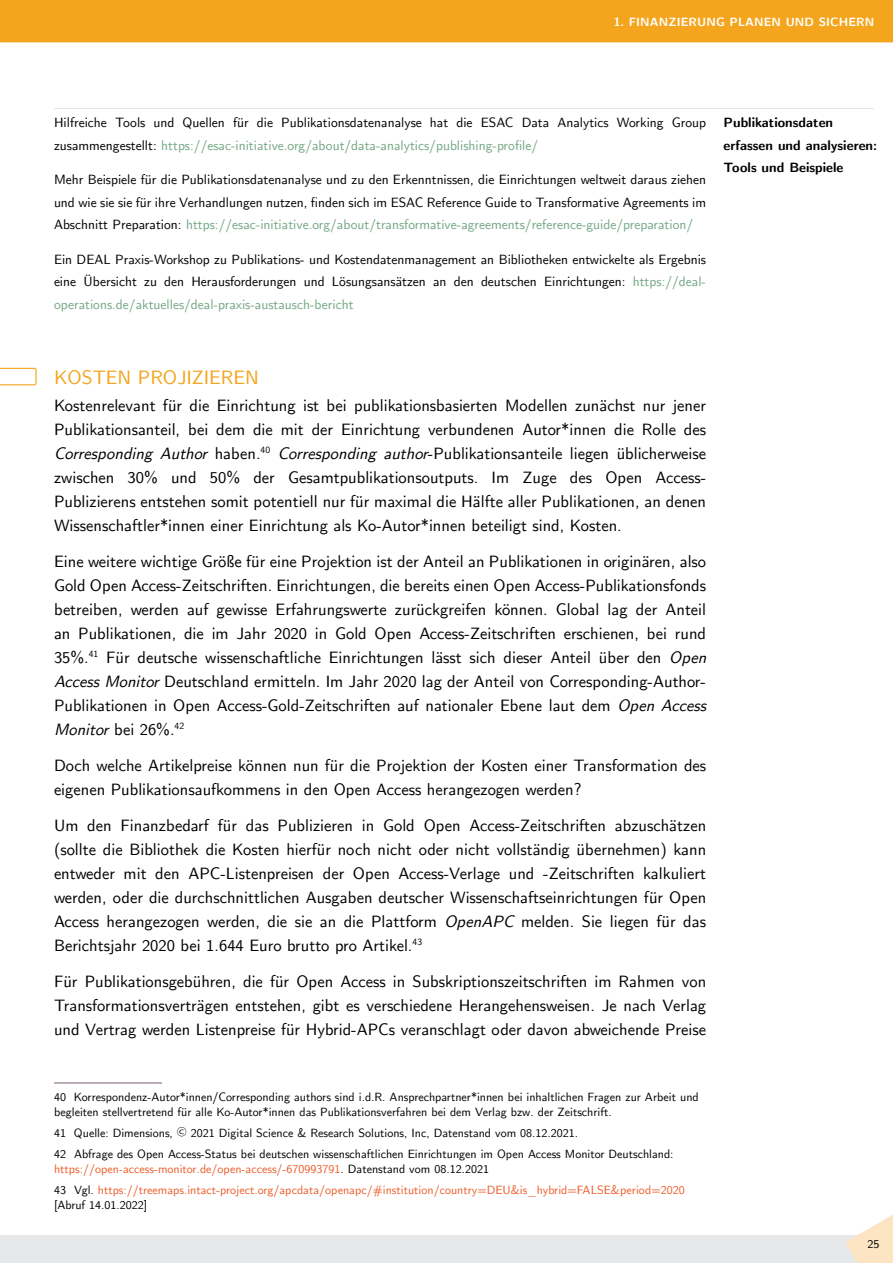
<style>
.page{position:relative;width:893px;height:1263px;background:#fff}
.page>*{position:absolute;margin:0;border:0;box-sizing:border-box;transform-origin:0 0}
.t1{font:19.5px "CMU Sans Serif";color:#f4a51d}
.t2{font:16.5px/24px "CMU Sans Serif";color:#000;text-align:justify}
.t3{font:13.5px/22.5px "CMU Sans Serif";color:#000;text-align:justify}
.t4{font:700 13.5px/22.5px "CMU Sans Serif";color:#000}
.t5{font:12px/15px "CMU Sans Serif";color:#000}
.t6{font:12px/21px "CMU Sans Serif";color:#ed5d2b}
.t7{font:700 12px "CMU Sans Serif";letter-spacing:.01em;color:#fff}
.s1{color:#75a685}
.s2{font-style:italic}
.s3{color:#000}
</style>
<div class="page">
<hr style="left:54px;top:1082px;width:108px;height:1px;background:#7b5775">
<svg style="left:0;top:368px;width:37px;height:17px"></svg>
<hr style="left:54px;top:108px;width:820px;height:1px;background:#e6e7e8">
<div style="left:0;top:0;width:893px;height:42px;background:#f4a51d"></div>
<div style="left:0;top:1236px;width:891px;height:27px;background:#e6e7e8"></div>
<svg style="left:845px;top:1215px;width:48px;height:48px"></svg>
<p class="t7" style="left:614px;top:11px;width:262px">1. FINANZIERUNG PLANEN UND SICHERN</p>
<p class="t3" style="left:54px;top:110px;width:654px">Hilfreiche Tools und Quellen für die Publikationsdatenanalyse hat die ESAC Data Analytics Working Group zusammengestellt: <span class="s1">https://esac-initiative.org/about/data-analytics/publishing-profile/</span></p>
<p class="t3" style="left:54px;top:167px;width:654px">Mehr Beispiele für die Publikationsdatenanalyse und zu den Erkenntnissen, die Einrichtungen weltweit daraus ziehen und wie sie sie für ihre Verhandlungen nutzen, finden sich im ESAC Reference Guide to Transformative Agreements im Abschnitt Preparation: <span class="s1">https://esac-initiative.org/about/transformative-agreements/reference-guide/preparation/</span></p>
<p class="t3" style="left:54px;top:247px;width:654px">Ein DEAL Praxis-Workshop zu Publikations- und Kostendatenmanagement an Bibliotheken entwickelte als Ergebnis eine Übersicht zu den Herausforderungen und Lösungsansätzen an den deutschen Einrichtungen: <span class="s1">https://deal&shy;operations.de/aktuelles/deal-praxis-austausch-bericht</span></p>
<p class="t4" style="left:724px;top:111px;width:155px">Publikationsdaten erfassen und analysieren:<br>Tools und Beispiele</p>
<p class="t1" style="left:54px;top:360px;width:206px">KOSTEN PROJIZIEREN</p>
<p class="t2" style="left:54px;top:392px;width:654px">Kostenrelevant für die Einrichtung ist bei publikationsbasierten Modellen zunächst nur jener Publikationsanteil, bei dem die mit der Einrichtung verbundenen Autor*innen die Rolle des <span class="s2">Corresponding Author</span> haben.<sup>40</sup> <span class="s2">Corresponding author</span>-Publikationsanteile liegen üblicherweise zwischen 30% und 50% der Gesamtpublikationsoutputs. Im Zuge des Open Access-Publizierens entstehen somit potentiell nur für maximal die Hälfte aller Publikationen, an denen Wissenschaftler*innen einer Einrichtung als Ko-Autor*innen beteiligt sind, Kosten.</p>
<p class="t2" style="left:54px;top:548px;width:654px">Eine weitere wichtige Größe für eine Projektion ist der Anteil an Publikationen in originären, also Gold Open Access-Zeitschriften. Einrichtungen, die bereits einen Open Access-Publikationsfonds betreiben, werden auf gewisse Erfahrungswerte zurückgreifen können. Global lag der Anteil an Publikationen, die im Jahr 2020 in Gold Open Access-Zeitschriften erschienen, bei rund 35%.<sup>41</sup> Für deutsche wissenschaftliche Einrichtungen lässt sich dieser Anteil über den <span class="s2">Open Access Monitor</span> Deutschland ermitteln. Im Jahr 2020 lag der Anteil von Corresponding-Author-Publikationen in Open Access-Gold-Zeitschriften auf nationaler Ebene laut dem <span class="s2">Open Access Monitor</span> bei 26%.<sup>42</sup></p>
<p class="t2" style="left:54px;top:752px;width:654px">Doch welche Artikelpreise können nun für die Projektion der Kosten einer Transformation des eigenen Publikationsaufkommens in den Open Access herangezogen werden?</p>
<p class="t2" style="left:54px;top:812px;width:654px">Um den Finanzbedarf für das Publizieren in Gold Open Access-Zeitschriften abzuschätzen (sollte die Bibliothek die Kosten hierfür noch nicht oder nicht vollständig übernehmen) kann entweder mit den APC-Listenpreisen der Open Access-Verlage und -Zeitschriften kalkuliert werden, oder die durchschnittlichen Ausgaben deutscher Wissenschaftseinrichtungen für Open Access herangezogen werden, die sie an die Plattform <span class="s2">OpenAPC</span> melden. Sie liegen für das Berichtsjahr 2020 bei 1.644 Euro brutto pro Artikel.<sup>43</sup></p>
<p class="t2" style="left:54px;top:968px;width:654px">Für Publikationsgebühren, die für Open Access in Subskriptionszeitschriften im Rahmen von Transformationsverträgen entstehen, gibt es verschiedene Herangehensweisen. Je nach Verlag und Vertrag werden Listenpreise für Hybrid-APCs veranschlagt oder davon abweichende Preise</p>
<p class="t5" style="left:54px;top:1088px;width:646px">40 Korrespondenz-Autor*innen/Corresponding authors sind i.d.R. Ansprechpartner*innen bei inhaltlichen Fragen zur Arbeit und begleiten stellvertretend für alle Ko-Autor*innen das Publikationsverfahren bei dem Verlag bzw. der Zeitschrift.</p>
<p class="t5" style="left:54px;top:1121px;width:621px;line-height:21px">41 Quelle: Dimensions, <sup>©</sup> 2021 Digital Science &amp; Research Solutions, Inc, Datenstand vom 08.12.2021.<br>42 Abfrage des Open Access-Status bei deutschen wissenschaftlichen Einrichtungen im Open Access Monitor Deutschland:</p>
<p class="t6" style="left:54px;top:1157px;width:632px">https://open-access-monitor.de/open-access/-670993791<span class="s3">. Datenstand vom 08.12.2021<br>43 Vgl.</span> https://treemaps.intact-project.org/apcdata/openapc/#institution/country=DEU&amp;is_hybrid=FALSE&amp;period=2020</p>
<p class="t5" style="left:54px;top:1196px;width:95px">[Abruf 14.01.2022]</p>
<p class="t5" style="left:868px;top:1235px;width:13px">25</p>
</div>
